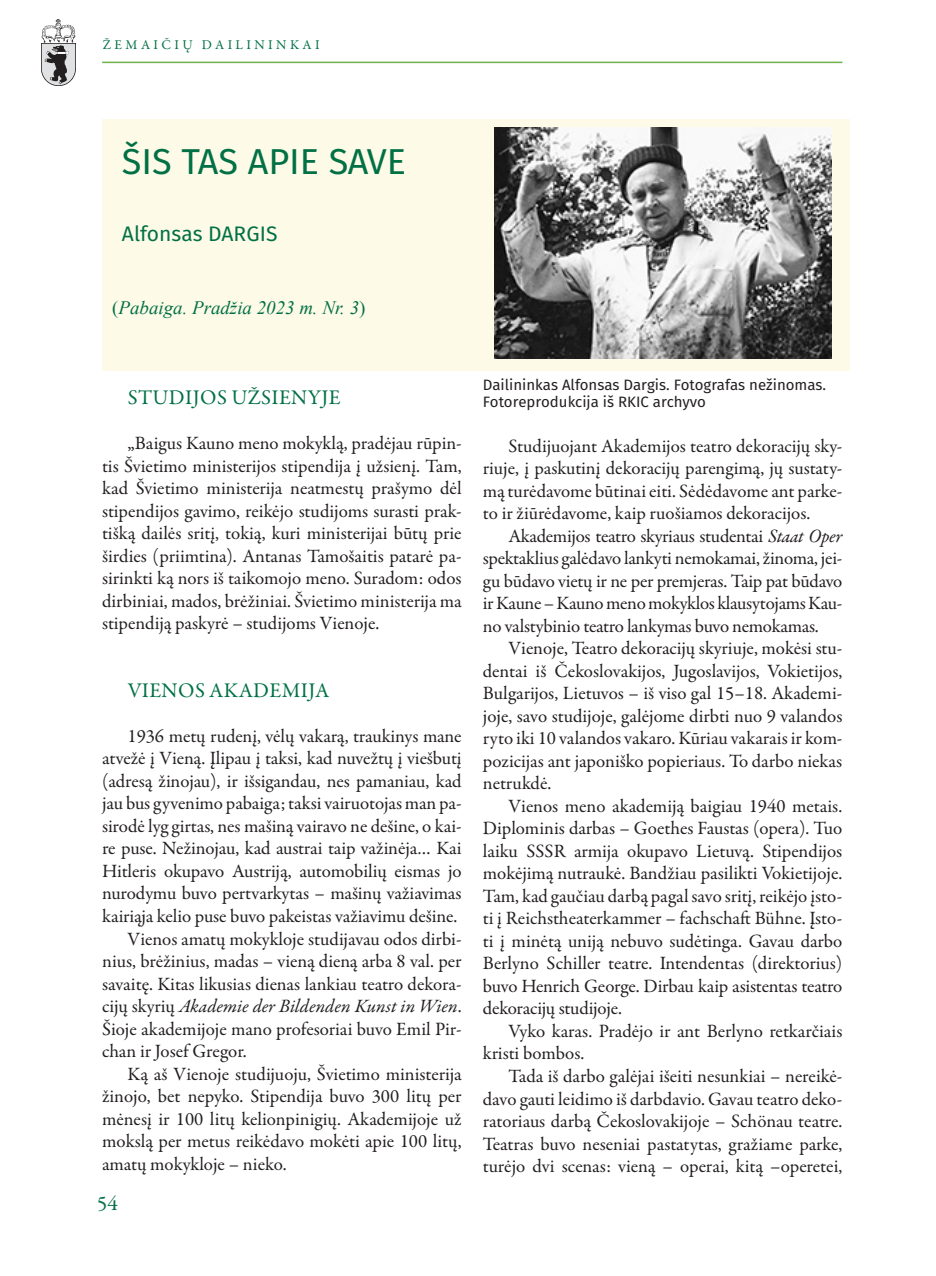
<style>
.page{position:relative;width:936px;height:1276px;background:#fff}
.page>*{position:absolute;margin:0;border:0;box-sizing:border-box;transform-origin:0 0}
.tekstas{font:36px "Fira Sans";color:#017045}
.tekstas-2{font:21px "Garamond Premr Pro";letter-spacing:.02em;color:#017045}
.tekstas-3{font:21px "Fira Sans";color:#017045}
.tekstas-4{font:18.9px/22.5px "Garamond Premr Pro";letter-spacing:-.005em;color:#231f20;text-align:justify}
.tekstas-5{font:italic 18.9px "Times New Roman";color:#017045}
.parašas{font:15px/16.5px "Fira Sans";color:#231f20}
.t1{font:13.5px "Garamond Premr Pro";letter-spacing:.25em;color:#017045}
.s1{font-style:normal}
.s2{font-style:italic}
</style>
<div class="page">
<img style="left:41px;top:19px;width:35px;height:67px">
<hr style="left:102px;top:62px;width:740px;height:1px;background:#6fb048">
<div style="left:102px;top:119px;width:747px;height:251px;background:#fdfae7"></div>
<img style="left:494px;top:127px;width:337px;height:232px">
<p class="t1" style="left:103px;top:37px;width:218px">ŽEMAIČIŲ DAILININKAI</p>
<p class="tekstas" style="left:122px;top:136px;width:285px">ŠIS TAS APIE SAVE</p>
<p class="tekstas-3" style="left:122px;top:219px;width:157px">Alfonsas DARGIS</p>
<p class="tekstas-5" style="left:112px;top:294px;width:255px"><span class="s1">(</span>Pabaiga. Pradžia 2023 m. Nr. 3<span class="s1">)</span></p>
<p class="tekstas-2" style="left:128px;top:385px;width:214px">STUDIJOS UŽSIENYJE</p>
<p class="tekstas-4" style="left:102px;top:432px;width:361px;text-indent:26px">„Baigus Kauno meno mokyklą, pradėjau rūpin&shy;tis Švietimo ministerijos stipendija į užsienį. Tam, kad Švietimo ministerija neatmestų prašymo dėl stipendijos gavimo, reikėjo studijoms surasti prak&shy;tišką dailės sritį, tokią, kuri ministerijai būtų prie širdies (priimtina). Antanas Tamošaitis patarė pa&shy;sirinkti ką nors iš taikomojo meno. Suradom: odos dirbiniai, mados, brėžiniai. Švietimo ministerija ma stipendiją paskyrė – studijoms Vienoje.</p>
<p class="tekstas-2" style="left:128px;top:677px;width:203px">VIENOS AKADEMIJA</p>
<p class="tekstas-4" style="left:102px;top:725px;width:361px;text-indent:26px">1936 metų rudenį, vėlų vakarą, traukinys mane atvežė į Vieną. Įlipau į taksi, kad nuvežtų į viešbutį (adresą žinojau), ir išsigandau, nes pamaniau, kad jau bus gyvenimo pabaiga; taksi vairuotojas man pa&shy;sirodė lyg girtas, nes mašiną vairavo ne dešine, o kai&shy;re puse. Nežinojau, kad austrai taip važinėja… Kai Hitleris okupavo Austriją, automobilių eismas jo nurodymu buvo pertvarkytas – mašinų važiavimas kairiąja kelio puse buvo pakeistas važiavimu dešine.</p>
<p class="tekstas-4" style="left:102px;top:927px;width:361px;text-indent:26px">Vienos amatų mokykloje studijavau odos dirbi&shy;nius, brėžinius, madas – vieną dieną arba 8 val. per savaitę. Kitas likusias dienas lankiau teatro dekora&shy;cijų skyrių <span class="s2">Akademie der Bildenden Kunst in Wien</span>.<br>Šioje akademijoje mano profesoriai buvo Emil Pir&shy;chan ir Josef Gregor.</p>
<p class="tekstas-4" style="left:102px;top:1062px;width:361px;text-indent:26px">Ką aš Vienoje studijuoju, Švietimo ministerija žinojo, bet nepyko. Stipendija buvo 300 litų per mėnesį ir 100 litų kelionpinigių. Akademijoje už mokslą per metus reikėdavo mokėti apie 100 litų, amatų mokykloje – nieko.</p>
<p class="tekstas-2" style="left:97px;top:1190px;width:22px">54</p>
<p class="parašas" style="left:483px;top:378px;width:345px">Dailininkas Alfonsas Dargis. Fotografas nežinomas.<br>Fotoreprodukcija iš RKIC archyvo</p>
<p class="tekstas-4" style="left:483px;top:435px;width:361px;text-indent:26px">Studijuojant Akademijos teatro dekoracijų sky&shy;riuje, į paskutinį dekoracijų parengimą, jų sustaty&shy;mą turėdavome būtinai eiti. Sėdėdavome ant parke&shy;to ir žiūrėdavome, kaip ruošiamos dekoracijos.</p>
<p class="tekstas-4" style="left:483px;top:525px;width:361px;text-indent:26px">Akademijos teatro skyriaus studentai <span class="s2">Staat Oper </span>spektaklius galėdavo lankyti nemokamai, žinoma, jei&shy;gu būdavo vietų ir ne per premjeras. Taip pat būdavo ir Kaune – Kauno meno mokyklos klausytojams Kau&shy;no valstybinio teatro lankymas buvo nemokamas.</p>
<p class="tekstas-4" style="left:483px;top:637px;width:361px;text-indent:26px">Vienoje, Teatro dekoracijų skyriuje, mokėsi stu&shy;dentai iš Čekoslovakijos, Jugoslavijos, Vokietijos, Bulgarijos, Lietuvos – iš viso gal 15–18. Akademi&shy;joje, savo studijoje, galėjome dirbti nuo 9 valandos ryto iki 10 valandos vakaro. Kūriau vakarais ir kom&shy;pozicijas ant japoniško popieriaus. To darbo niekas netrukdė.</p>
<p class="tekstas-4" style="left:483px;top:795px;width:361px;text-indent:26px">Vienos meno akademiją baigiau 1940 metais.<br>Diplominis darbas – Goethes Faustas (opera). Tuo laiku SSSR armija okupavo Lietuvą. Stipendijos mokėjimą nutraukė. Bandžiau pasilikti Vokietijoje.<br>Tam, kad gaučiau darbą pagal savo sritį, reikėjo įsto&shy;ti į Reichstheaterkammer – fachschaft Bühne. Įsto&shy;ti į minėtą uniją nebuvo sudėtinga. Gavau darbo Berlyno Schiller teatre. Intendentas (direktorius) buvo Henrich George. Dirbau kaip asistentas teatro dekoracijų studijoje.</p>
<p class="tekstas-4" style="left:483px;top:1020px;width:361px;text-indent:26px">Vyko karas. Pradėjo ir ant Berlyno retkarčiais kristi bombos.</p>
<p class="tekstas-4" style="left:483px;top:1065px;width:361px;text-indent:26px">Tada iš darbo galėjai išeiti nesunkiai – nereikė&shy;davo gauti leidimo iš darbdavio. Gavau teatro deko&shy;ratoriaus darbą Čekoslovakijoje – Schönau teatre.<br>Teatras buvo neseniai pastatytas, gražiame parke, turėjo dvi scenas: vieną – operai, kitą –operetei,</p>
</div>
